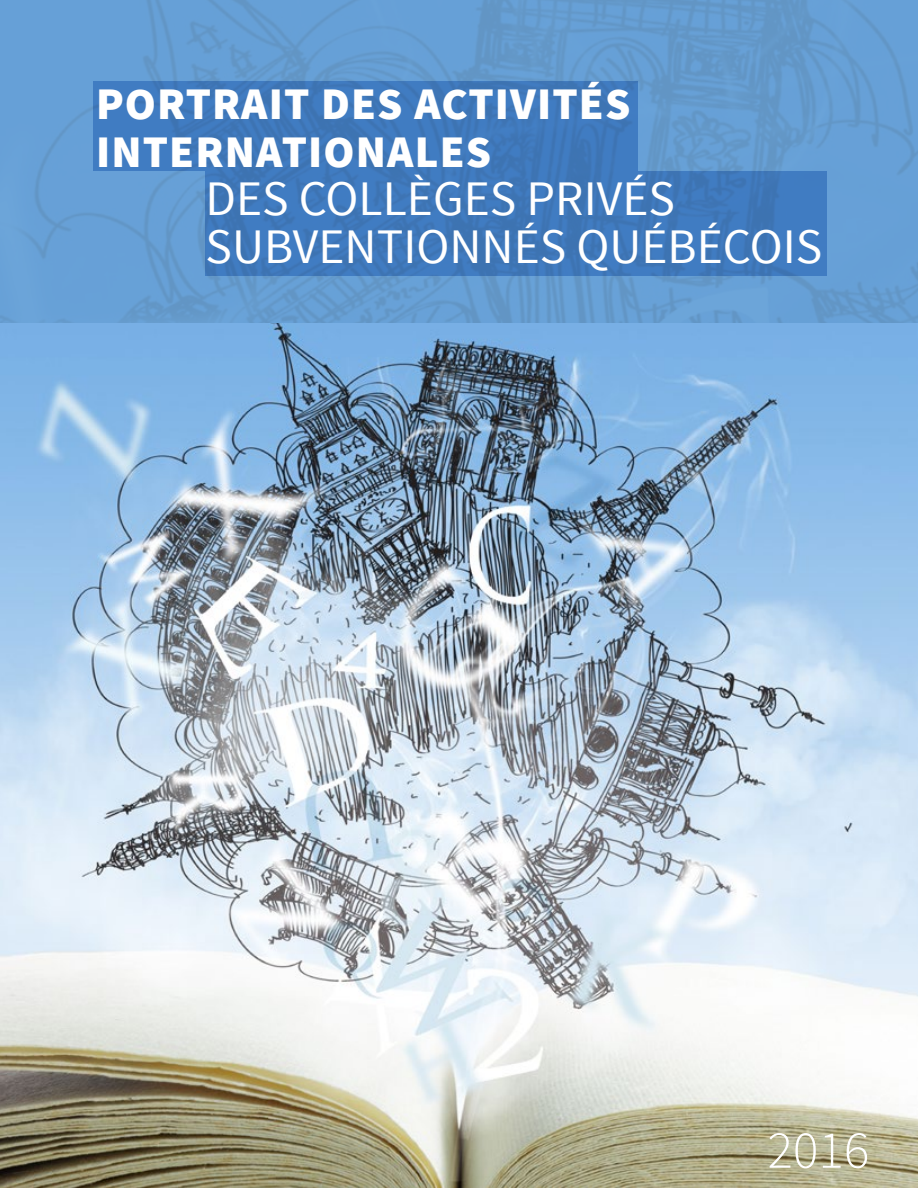
<style>
.page{position:relative;width:918px;height:1188px;background:#fff}
.page>*{position:absolute;margin:0;border:0;box-sizing:border-box;transform-origin:0 0}
.Paragraph_Style{font:300 53.25px "Source Sans Pro";color:#fff}
.Big_caption{font:49.65px/48px "Source Sans Pro";color:#fff}
.Big_caption-2{font:900 45px "Source Sans Pro";letter-spacing:.025em;color:#fff}
</style>
<div class="page">
<div style="left:0;top:0;width:918px;height:1188px;background:linear-gradient(to right,#669fd4,#659cd0)"></div>
<img style="left:0;top:323px;width:918px;height:865px">
<div style="left:94px;top:82px;width:544px;height:89px;background:linear-gradient(to right,#3f7abe,#3f78ba)"></div>
<div style="left:205px;top:171px;width:622px;height:104px;background:#4079bd"></div>
<p class="Big_caption-2" style="left:96px;top:75px;width:536px">PORTRAIT DES ACTIVITÉS</p>
<p class="Big_caption-2" style="left:96px;top:123px;width:397px">INTERNATIONALES</p>
<p class="Big_caption" style="left:205px;top:175px;width:618px">DES COLLÈGES PRIVÉS<br>SUBVENTIONNÉS QUÉBÉCOIS</p>
<p class="Paragraph_Style" style="left:767px;top:1118px;width:104px">2016</p>
</div>
